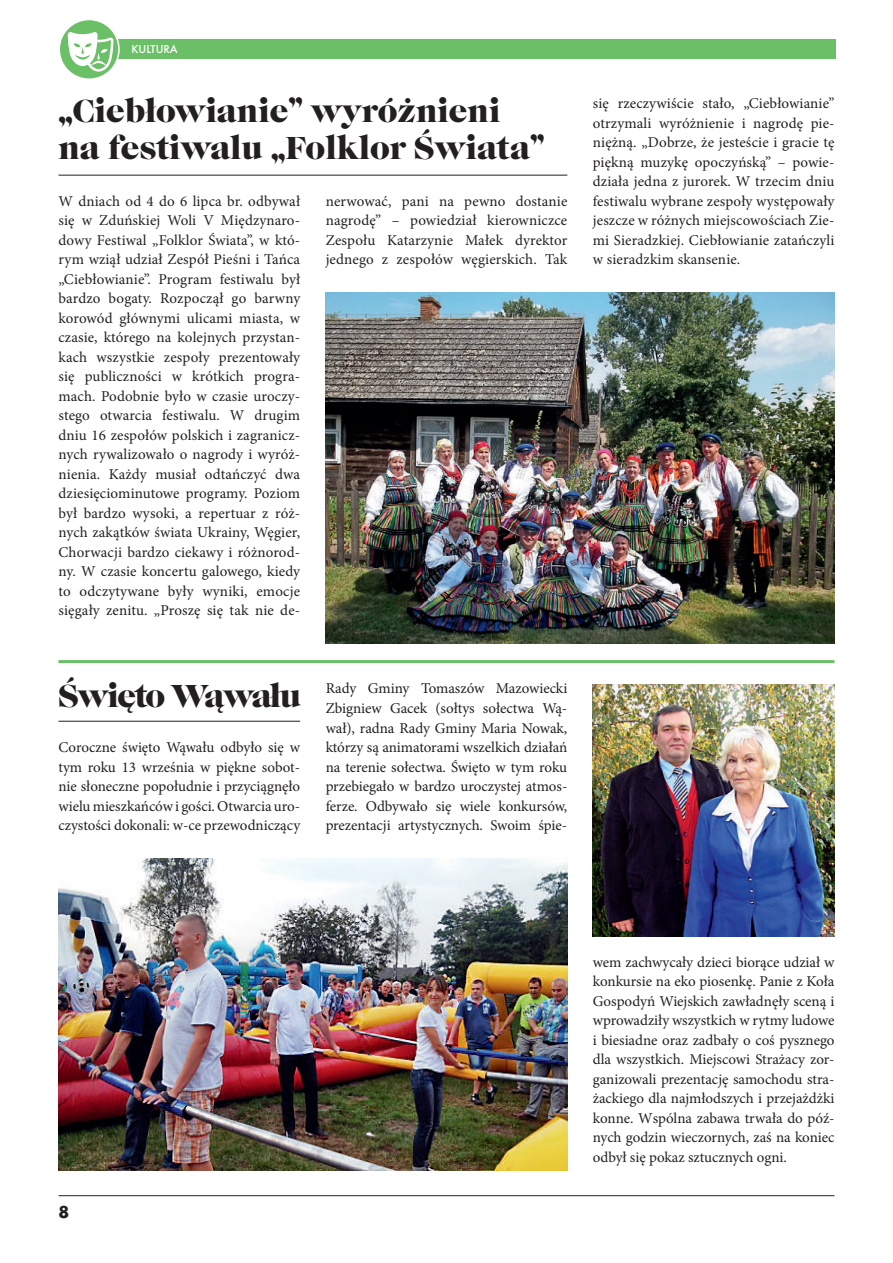
<style>
.page{position:relative;width:893px;height:1263px;background:#fff}
.page>*{position:absolute;margin:0;border:0;box-sizing:border-box;transform-origin:0 0}
.t1{font:33px/37.5px "Caslon Gra DCE";color:#231f20}
.t2{font:700 18px "Futura TCE";color:#231f20}
.t3{font:15px/19.5px "Minion Pro";color:#231f20;text-align:justify}
.t4{font:500 12px "Futura TCE";color:#fff}
.s1{font-family:"Caslon Gra DCE";font-size:33px}
</style>
<div class="page">
<hr style="left:58px;top:1195px;width:776px;height:1px;background:#231f20">
<div style="left:117px;top:39px;width:718px;height:19px;background:#6bc067"></div>
<svg style="left:59px;top:19px;width:60px;height:60px"></svg>
<div style="left:59px;top:19px;width:61px;height:61px;border:2px solid #fff;border-radius:50%"></div>
<svg style="left:68px;top:31px;width:46px;height:41px"></svg>
<img style="left:326px;top:292px;width:508px;height:352px">
<img style="left:593px;top:684px;width:241px;height:252px">
<img style="left:58px;top:858px;width:509px;height:312px">
<hr style="left:58px;top:660px;width:776px;height:3px;background:#6bc067">
<hr style="left:58px;top:175px;width:509px;height:1px;background:#231f20">
<hr style="left:58px;top:721px;width:242px;height:1px;background:#231f20">
<p class="t4" style="left:132px;top:44px;width:48px">KULTURA</p>
<h1 class="t1" style="left:58px;top:94px;width:487px">„Ciebłowianie” wyróżnieni na festiwalu „Folklor Świata”</h1>
<p class="t3" style="left:326px;top:193px;width:243px">nerwować, pani na pewno dostanie nagrodę” – powiedział kierowniczce Zespołu Katarzynie Małek dyrektor jednego z zespołów węgierskich. Tak</p>
<p class="t3" style="left:58px;top:193px;width:243px">W dniach od 4 do 6 lipca br. odbywał się w Zduńskiej Woli V Międzynaro&shy;dowy Festiwal „Folklor Świata”, w któ&shy;rym wziął udział Zespół Pieśni i Tańca „Ciebłowianie”. Program festiwalu był bardzo bogaty. Rozpoczął go barwny korowód głównymi ulicami miasta, w czasie, którego na kolejnych przystan&shy;kach wszystkie zespoły prezentowały się publiczności w krótkich progra&shy;mach. Podobnie było w czasie uroczy&shy;stego otwarcia festiwalu. W drugim dniu 16 zespołów polskich i zagranicz&shy;nych rywalizowało o nagrody i wyróż&shy;nienia. Każdy musiał odtańczyć dwa dziesięciominutowe programy. Poziom był bardzo wysoki, a repertuar z róż&shy;nych zakątków świata Ukrainy, Węgier, Chorwacji bardzo ciekawy i różnorod&shy;ny. W czasie koncertu galowego, kiedy to odczytywane były wyniki, emocje sięgały zenitu. „Proszę się tak nie de-</p>
<p class="t3" style="left:326px;top:680px;width:243px;text-indent:-267px"><span class="s1">Święto Wąwału</span> Rady Gminy Tomaszów Mazowiecki Zbigniew Gacek (sołtys sołectwa Wą&shy;wał), radna Rady Gminy Maria Nowak, którzy są animatorami wszelkich działań na terenie sołectwa. Święto w tym roku przebiegało w bardzo uroczystej atmos&shy;ferze. Odbywało się wiele konkursów, prezentacji artystycznych. Swoim śpie-</p>
<p class="t3" style="left:58px;top:739px;width:243px">Coroczne święto Wąwału odbyło się w tym roku 13 września w piękne sobot&shy;nie słoneczne popołudnie i przyciągnęło wielu mieszkańców i gości. Otwarcia uro&shy;czystości dokonali: w-ce przewodniczący</p>
<p class="t3" style="left:593px;top:95px;width:243px">się rzeczywiście stało, „Ciebłowianie” otrzymali wyróżnienie i nagrodę pie&shy;niężną. „Dobrze, że jesteście i gracie tę piękną muzykę opoczyńską” – powie&shy;działa jedna z jurorek. W trzecim dniu festiwalu wybrane zespoły występowały jeszcze w różnych miejscowościach Zie&shy;mi Sieradzkiej. Ciebłowianie zatańczyli w sieradzkim skansenie.</p>
<p class="t2" style="left:58px;top:1204px;width:12px">8</p>
<p class="t3" style="left:593px;top:953px;width:243px">wem zachwycały dzieci biorące udział w konkursie na eko piosenkę. Panie z Koła Gospodyń Wiejskich zawładnęły sceną i wprowadziły wszystkich w rytmy ludowe i biesiadne oraz zadbały o coś pysznego dla wszystkich. Miejscowi Strażacy zor&shy;ganizowali prezentację samochodu stra&shy;żackiego dla najmłodszych i przejażdżki konne. Wspólna zabawa trwała do póź&shy;nych godzin wieczornych, zaś na koniec odbył się pokaz sztucznych ogni.</p>
</div>
